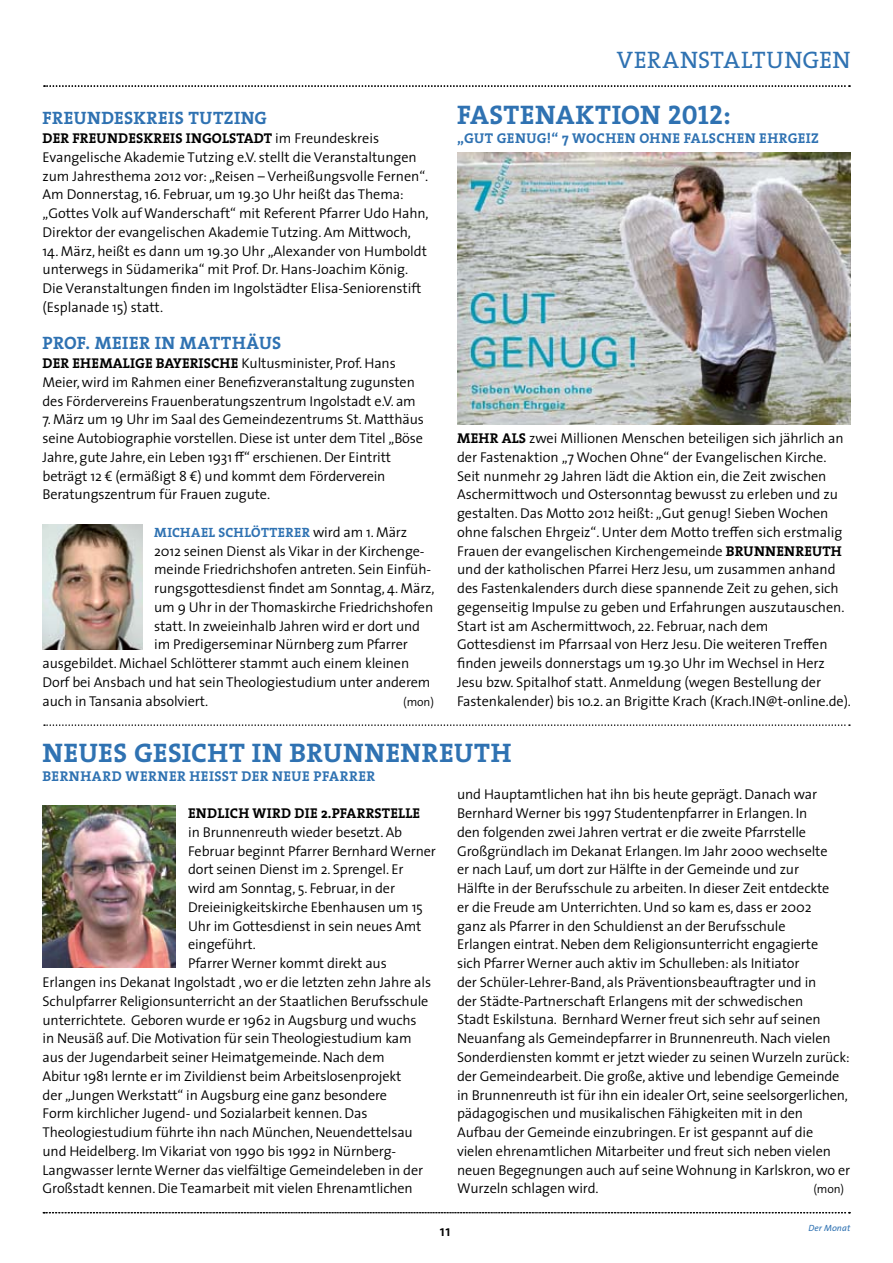
<style>
.page{position:relative;width:893px;height:1263px;background:#fff}
.page>*{position:absolute;margin:0;border:0;box-sizing:border-box;transform-origin:0 0}
.t1{font:700 27px "The Serif";color:#2f72b2}
.t2{font:27px "The Serif Bold Caps";letter-spacing:.015em;color:#2f72b2}
.t3{font:24px "The Serif";letter-spacing:.015em;color:#2f72b2}
.t4{font:700 18px "The Serif";letter-spacing:.02em;color:#2f72b2}
.t5{font:600 15px "The Sans";color:#000}
.t6{font:300 14.25px/18.8px "The Sans";letter-spacing:-.01em;color:#000}
.t7{font:700 14.25px "The Serif";letter-spacing:.01em;color:#000}
.t8{font:700 14.25px "The Serif";letter-spacing:.03em;color:#2f72b2}
.t9{font:700 13.5px "The Serif";letter-spacing:.025em;color:#2f72b2}
.t10{font:300 12px "The Sans";letter-spacing:-.01em;color:#000}
.t11{font:italic 9px "The Sans";letter-spacing:.01em;color:#2f72b2}
.s1{font-family:"The Sans";font-weight:300;font-size:14.25px;color:#000}
.s2{font-family:"The Serif";font-weight:700}
</style>
<div class="page">
<svg style="left:43px;top:1212px;width:807px;height:1px"></svg>
<svg style="left:44px;top:85px;width:806px;height:2px"></svg>
<svg style="left:44px;top:724px;width:806px;height:2px"></svg>
<img style="left:457px;top:152px;width:393px;height:272px">
<img style="left:43px;top:524px;width:99px;height:125px">
<img style="left:43px;top:805px;width:132px;height:162px">
<p class="t4" style="left:43px;top:103px;width:226px">FREUNDESKREIS TUTZING</p>
<p class="t7" style="left:43px;top:126px;width:47px">DER FREUNDESKREIS</p>
<p class="t7" style="left:186px;top:126px;width:16px">INGOLSTADT</p>
<p class="t6" style="left:43px;top:128px;width:388px;text-indent:233px">im Freundeskreis Evangelische Akademie Tutzing e.V. stellt die Veranstaltungen zum Jahresthema 2012 vor: „Reisen – Verheißungsvolle Fernen“.<br>Am Donnerstag, 16. Februar, um 19.30 Uhr heißt das Thema: „Gottes Volk auf Wanderschaft“ mit Referent Pfarrer Udo Hahn, Direktor der evangelischen Akademie Tutzing. Am Mittwoch,</p>
<p class="t6" style="left:43px;top:241px;width:386px">14. März, heißt es dann um 19.30 Uhr „Alexander von Humboldt unterwegs in Südamerika“ mit Prof. Dr. Hans-Joachim König.<br>Die Veranstaltungen finden im Ingolstädter Elisa-Seniorenstift (Esplanade 15) statt.</p>
<p class="t4" style="left:43px;top:328px;width:240px">PROF. MEIER IN MATTHÄUS</p>
<p class="t7" style="left:43px;top:351px;width:40px">DER EHEMALIGE</p>
<p class="t7" style="left:156px;top:351px;width:10px">BAYERISCHE</p>
<p class="t6" style="left:43px;top:353px;width:375px;text-indent:199px">Kultusminister, Prof. Hans<br>Meier, wird im Rahmen einer Benefizveranstaltung zugunsten des Fördervereins Frauenberatungszentrum Ingolstadt e.V. am</p>
<p class="t6" style="left:43px;top:410px;width:383px">7. März um 19 Uhr im Saal des Gemeindezentrums St. Matthäus seine Autobiographie vorstellen. Diese ist unter dem Titel „Böse Jahre, gute Jahre, ein Leben 1931 ff“ erschienen. Der Eintritt beträgt 12 € (ermäßigt 8 €) und kommt dem Förderverein Beratungszentrum für Frauen zugute.</p>
<p class="t9" style="left:154px;top:521px;width:254px">MICHAEL SCHLÖTTERER <span class="s1">wird am 1. März</span></p>
<p class="t6" style="left:154px;top:541px;width:272px">2012 seinen Dienst als Vikar in der Kirchenge-</p>
<p class="t6" style="left:154px;top:560px;width:278px">meinde Friedrichshofen antreten. Sein Einfüh-</p>
<p class="t6" style="left:154px;top:578px;width:282px">rungsgottesdienst findet am Sonntag, 4. März,</p>
<p class="t6" style="left:154px;top:597px;width:281px">um 9 Uhr in der Thomaskirche Friedrichshofen</p>
<p class="t6" style="left:154px;top:616px;width:267px">statt. In zweieinhalb Jahren wird er dort und</p>
<p class="t6" style="left:154px;top:635px;width:255px">im Predigerseminar Nürnberg zum Pfarrer</p>
<p class="t6" style="left:43px;top:653px;width:368px">ausgebildet. Michael Schlötterer stammt auch einem kleinen</p>
<p class="t6" style="left:43px;top:672px;width:389px">Dorf bei Ansbach und hat sein Theologiestudium unter anderem</p>
<p class="t6" style="left:43px;top:691px;width:167px">auch in Tansania absolviert.</p>
<p class="t10" style="left:403px;top:692px;width:32px">(mon)</p>
<h2 class="t3" style="left:617px;top:40px;width:48px">VERAN</h2>
<h2 class="t3" style="left:698px;top:40px;width:27px">STALT</h2>
<h2 class="t3" style="left:766px;top:40px;width:69px">UNGEN</h2>
<h1 class="t2" style="left:457px;top:93px;width:275px">FASTENAKTION 2012<span class="s2">:</span></h1>
<p class="t8" style="left:457px;top:126px;width:363px">„GUT GENUG!“ 7 WOCHEN OHNE FALSCHEN EHRGEIZ</p>
<p class="t6" style="left:457px;top:428px;width:395px;text-indent:72px">zwei Millionen Menschen beteiligen sich jährlich an der Fastenaktion „7 Wochen Ohne“ der Evangelischen Kirche.<br>Seit nunmehr 29 Jahren lädt die Aktion ein, die Zeit zwischen Aschermittwoch und Ostersonntag bewusst zu erleben und zu gestalten. Das Motto 2012 heißt: „Gut genug! Sieben Wochen ohne falschen Ehrgeiz“. Unter dem Motto treffen sich erstmalig Frauen der evangelischen Kirchengemeinde <span class="s2">BRUNNENREUTH<br></span>und der katholischen Pfarrei Herz Jesu, um zusammen anhand des Fastenkalenders durch diese spannende Zeit zu gehen, sich gegenseitig Impulse zu geben und Erfahrungen auszutauschen.<br>Start ist am Aschermittwoch, 22. Februar, nach dem<br>Gottesdienst im Pfarrsaal von Herz Jesu. Die weiteren Treffen finden jeweils donnerstags um 19.30 Uhr im Wechsel in Herz Jesu bzw. Spitalhof statt. Anmeldung (wegen Bestellung der Fastenkalender) bis 10.2. an Brigitte Krach (Krach.IN@t-online.de).</p>
<p class="t7" style="left:457px;top:426px;width:24px">MEHR</p>
<p class="t7" style="left:502px;top:426px;width:9px">ALS</p>
<h1 class="t1" style="left:43px;top:730px;width:38px">NEUES</h1>
<h1 class="t1" style="left:134px;top:730px;width:35px">GESICHT</h1>
<h1 class="t1" style="left:252px;top:730px;width:75px">IN BRUNNENREUTH</h1>
<p class="t8" style="left:43px;top:764px;width:21px">BERNHARD</p>
<p class="t8" style="left:126px;top:764px;width:25px">WERNER</p>
<p class="t8" style="left:189px;top:764px;width:62px">HEISST DER</p>
<p class="t8" style="left:272px;top:764px;width:11px">NEUE</p>
<p class="t8" style="left:314px;top:764px;width:19px">PFARRER</p>
<p class="t6" style="left:457px;top:785px;width:394px">und Hauptamtlichen hat ihn bis heute geprägt. Danach war Bernhard Werner bis 1997 Studentenpfarrer in Erlangen. In<br>den folgenden zwei Jahren vertrat er die zweite Pfarrstelle Großgründlach im Dekanat Erlangen. Im Jahr 2000 wechselte<br>er nach Lauf, um dort zur Hälfte in der Gemeinde und zur<br>Hälfte in der Berufsschule zu arbeiten. In dieser Zeit entdeckte<br>er die Freude am Unterrichten. Und so kam es, dass er 2002<br>ganz als Pfarrer in den Schuldienst an der Berufsschule<br>Erlangen eintrat. Neben dem Religionsunterricht engagierte<br>sich Pfarrer Werner auch aktiv im Schulleben: als Initiator<br>der Schüler-Lehrer-Band, als Präventionsbeauftragter und in<br>der Städte-Partnerschaft Erlangens mit der schwedischen<br>Stadt Eskilstuna. Bernhard Werner freut sich sehr auf seinen Neuanfang als Gemeindepfarrer in Brunnenreuth. Nach vielen Sonderdiensten kommt er jetzt wieder zu seinen Wurzeln zurück: der Gemeindearbeit. Die große, aktive und lebendige Gemeinde in Brunnenreuth ist für ihn ein idealer Ort, seine seelsorgerlichen, pädagogischen und musikalischen Fähigkeiten mit in den Aufbau der Gemeinde einzubringen. Er ist gespannt auf die vielen ehrenamtlichen Mitarbeiter und freut sich neben vielen neuen Begegnungen auch auf seine Wohnung in Karlskron, wo er Wurzeln schlagen wird.</p>
<p class="t7" style="left:188px;top:801px;width:18px">ENDLICH</p>
<p class="t7" style="left:253px;top:801px;width:11px">WIRD</p>
<p class="t7" style="left:294px;top:801px;width:9px">DIE</p>
<p class="t7" style="left:321px;top:801px;width:28px">2.PFARRSTELLE</p>
<p class="t6" style="left:188px;top:822px;width:216px">in Brunnenreuth wieder besetzt. Ab</p>
<p class="t6" style="left:188px;top:841px;width:249px">Februar beginnt Pfarrer Bernhard Werner</p>
<p class="t6" style="left:188px;top:860px;width:217px">dort seinen Dienst im 2. Sprengel. Er</p>
<p class="t6" style="left:188px;top:878px;width:208px">wird am Sonntag, 5. Februar, in der</p>
<p class="t6" style="left:188px;top:897px;width:236px">Dreieinigkeitskirche Ebenhausen um 15</p>
<p class="t6" style="left:188px;top:916px;width:235px">Uhr im Gottesdienst in sein neues Amt</p>
<p class="t6" style="left:188px;top:935px;width:69px">eingeführt.</p>
<p class="t6" style="left:188px;top:953px;width:200px">Pfarrer Werner kommt direkt aus</p>
<p class="t6" style="left:43px;top:972px;width:390px">Erlangen ins Dekanat Ingolstadt , wo er die letzten zehn Jahre als</p>
<p class="t6" style="left:43px;top:991px;width:387px">Schulpfarrer Religionsunterricht an der Staatlichen Berufsschule</p>
<p class="t6" style="left:43px;top:1010px;width:376px">unterrichtete. Geboren wurde er 1962 in Augsburg und wuchs</p>
<p class="t6" style="left:43px;top:1028px;width:371px">in Neusäß auf. Die Motivation für sein Theologiestudium kam</p>
<p class="t6" style="left:43px;top:1047px;width:344px">aus der Jugendarbeit seiner Heimatgemeinde. Nach dem</p>
<p class="t6" style="left:43px;top:1066px;width:360px">Abitur 1981 lernte er im Zivildienst beim Arbeitslosenprojekt</p>
<p class="t6" style="left:43px;top:1085px;width:346px">der „Jungen Werkstatt“ in Augsburg eine ganz besondere</p>
<p class="t6" style="left:43px;top:1103px;width:326px">Form kirchlicher Jugend- und Sozialarbeit kennen. Das</p>
<p class="t6" style="left:43px;top:1122px;width:372px">Theologiestudium führte ihn nach München, Neuendettelsau</p>
<p class="t6" style="left:43px;top:1141px;width:355px">und Heidelberg. Im Vikariat von 1990 bis 1992 in Nürnberg-</p>
<p class="t6" style="left:43px;top:1160px;width:382px">Langwasser lernte Werner das vielfältige Gemeindeleben in der</p>
<p class="t6" style="left:43px;top:1179px;width:372px">Großstadt kennen. Die Teamarbeit mit vielen Ehrenamtlichen</p>
<p class="t10" style="left:813px;top:1179px;width:32px">(mon)</p>
<p class="t5" style="left:440px;top:1218px;width:12px">11</p>
<p class="t11" style="left:808px;top:1221px;width:43px">Der Monat</p>
</div>
